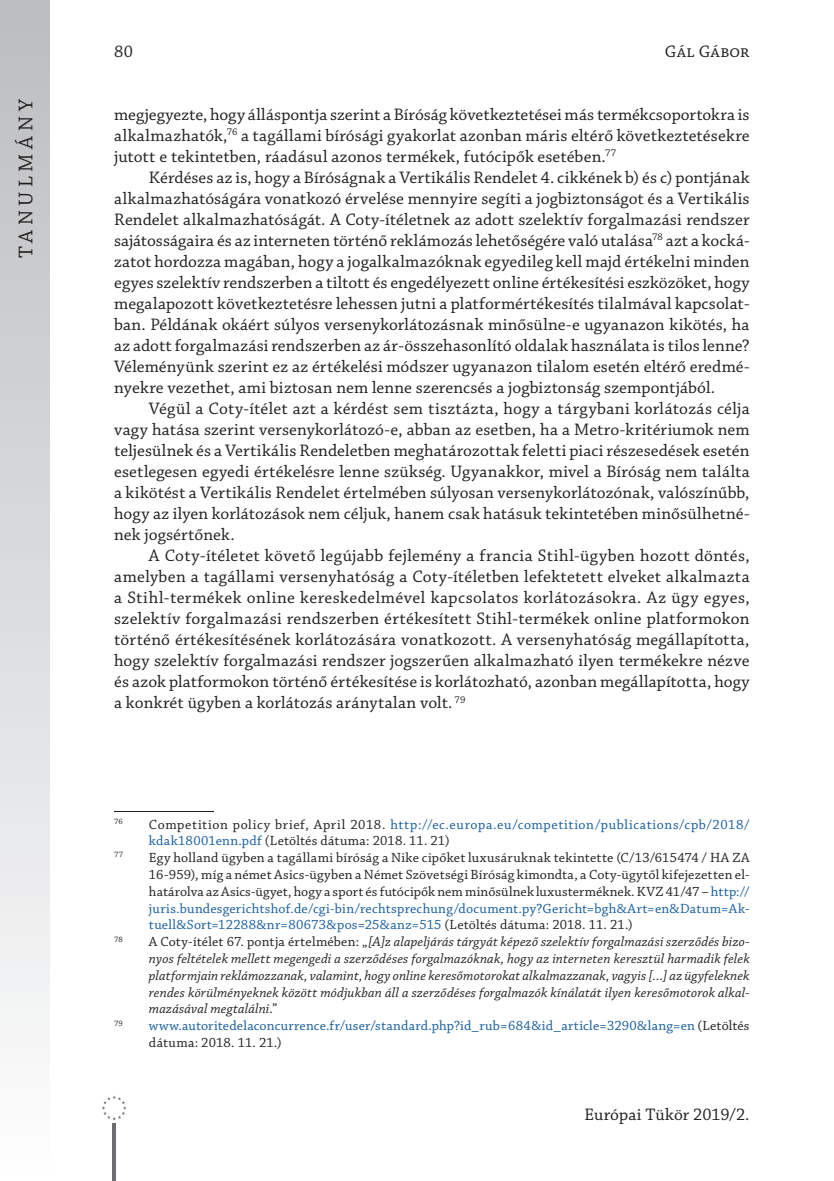
<style>
.page{position:relative;width:834px;height:1181px;background:#fff}
.page>*{position:absolute;margin:0;border:0;box-sizing:border-box;transform-origin:0 0}
.t1{font:21px "Chaparral Pro";letter-spacing:.21em;color:#231f20}
.t2{font:17.5px/21px "Chaparral Pro";letter-spacing:.01em;color:#231f20;text-align:justify}
.t3{font:14px/16.8px "Chaparral Pro";letter-spacing:.02em;color:#231f20;text-align:justify}
.t4{font:italic 14px/16.8px "Chaparral Pro";letter-spacing:.01em;color:#231f20;text-align:justify}
.t5{font:14px/16.8px "Chaparral Pro";letter-spacing:.025em;color:#175d9e}
.t6{font:8.22px "Chaparral Pro";letter-spacing:.02em;color:#231f20}
.s1{color:#231f20}
.s2{color:#175d9e}
.s3{font-style:normal}
</style>
<div class="page">
<div style="left:0;top:0;width:50px;height:1181px;background:linear-gradient(to bottom,#bbbcbf,#fdfdfe)"></div>
<hr style="left:112px;top:1107px;width:1px;height:74px;background:#6c6d70">
<hr style="left:114px;top:1107px;width:1px;height:74px;background:#6c6d70">
<hr style="left:115px;top:1107px;width:1px;height:74px;background:#6c6d70">
<div style="left:99px;top:1093px;width:30px;height:29px;background:#fff"></div>
<svg style="left:102px;top:1095px;width:24px;height:25px"></svg>
<hr style="left:114px;top:811px;width:99px;height:1px;background:#231f20">
<p class="t2" style="left:114px;top:42px;width:20px">80</p>
<p class="t2" style="left:664px;top:42px;width:86px">Gál Gábor</p>
<p class="t1" style="left:14px;top:258px;width:161px;rotate:-90deg">TANULMÁNY</p>
<p class="t2" style="left:114px;top:105px;width:636px">megjegyezte, hogy álláspontja szerint a Bíróság következtetései más termékcsoportokra is alkalmazhatók,<sup>76</sup> a tagállami bírósági gyakorlat azonban máris eltérő következtetésekre jutott e tekintetben, ráadásul azonos termékek, futócipők esetében.<sup>77</sup></p>
<p class="t2" style="left:114px;top:168px;width:637px;text-indent:35px">Kérdéses az is, hogy a Bíróságnak a Vertikális Rendelet 4. cikkének b) és c) pontjának alkalmazhatóságára vonatkozó érvelése mennyire segíti a jogbiztonságot és a Vertikális Rendelet alkalmazhatóságát. A Coty-ítéletnek az adott szelektív forgalmazási rendszer sajátosságaira és az interneten történő reklámozás lehetőségére való utalása<sup>78</sup> azt a kocká&shy;zatot hordozza magában, hogy a jogalkalmazóknak egyedileg kell majd értékelni minden egyes szelektív rendszerben a tiltott és engedélyezett online értékesítési eszközöket, hogy megalapozott következtetésre lehessen jutni a platformértékesítés tilalmával kapcsolat&shy;ban. Példának okáért súlyos versenykorlátozásnak minősülne-e ugyanazon kikötés, ha az adott forgalmazási rendszerben az ár-összehasonlító oldalak használata is tilos lenne?<br>Véleményünk szerint ez az értékelési módszer ugyanazon tilalom esetén eltérő eredmé&shy;nyekre vezethet, ami biztosan nem lenne szerencsés a jogbiztonság szempontjából.</p>
<p class="t2" style="left:114px;top:399px;width:637px;text-indent:35px">Végül a Coty-ítélet azt a kérdést sem tisztázta, hogy a tárgybani korlátozás célja vagy hatása szerint versenykorlátozó-e, abban az esetben, ha a Metro-kritériumok nem teljesülnek és a Vertikális Rendeletben meghatározottak feletti piaci részesedések esetén esetlegesen egyedi értékelésre lenne szükség. Ugyanakkor, mivel a Bíróság nem találta a kikötést a Vertikális Rendelet értelmében súlyosan versenykorlátozónak, valószínűbb, hogy az ilyen korlátozások nem céljuk, hanem csak hatásuk tekintetében minősülhetné&shy;nek jogsértőnek.</p>
<p class="t2" style="left:114px;top:546px;width:637px;text-indent:35px">A Coty-ítéletet követő legújabb fejlemény a francia Stihl-ügyben hozott döntés, amelyben a tagállami versenyhatóság a Coty-ítéletben lefektetett elveket alkalmazta a Stihl-termékek online kereskedelmével kapcsolatos korlátozásokra. Az ügy egyes, szelektív forgalmazási rendszerben értékesített Stihl-termékek online platformokon történő értékesítésének korlátozására vonatkozott. A versenyhatóság megállapította, hogy szelektív forgalmazási rendszer jogszerűen alkalmazható ilyen termékekre nézve és azok platformokon történő értékesítése is korlátozható, azonban megállapította, hogy a konkrét ügyben a korlátozás aránytalan volt. <sup>79</sup></p>
<p class="t6" style="left:114px;top:816px;width:10px">76</p>
<p class="t5" style="left:149px;top:816px;width:602px"><span class="s1">Competition policy brief, April 2018.</span> http://ec.europa.eu/competition/publications/cpb/2018/ kdak18001enn.pdf <span class="s1">(Letöltés dátuma: 2018. 11. 21)</span></p>
<p class="t6" style="left:114px;top:850px;width:10px">77</p>
<p class="t3" style="left:149px;top:850px;width:602px">Egy holland ügyben a tagállami bíróság a Nike cipőket luxusáruknak tekintette (C/13/615474 / HA ZA 16-959), míg a német Asics-ügyben a Német Szövetségi Bíróság kimondta, a Coty-ügytől kifejezetten el&shy;határolva az Asics-ügyet, hogy a sport és futócipők nem minősülnek luxusterméknek. KVZ 41/47 – <span class="s2">http:// juris.bundesgerichtshof.de/cgi-bin/rechtsprechung/document.py?Gericht=bgh&amp;Art=en&amp;Datum=Ak&shy;tuell&amp;Sort=12288&amp;nr=80673&amp;pos=25&amp;anz=515</span> (Letöltés dátuma: 2018. 11. 21.)</p>
<p class="t6" style="left:114px;top:934px;width:10px">78</p>
<p class="t4" style="left:149px;top:934px;width:602px"><span class="s3">A Coty-ítélet 67. pontja értelmében: „</span>[A]z alapeljárás tárgyát képező szelektív forgalmazási szerződés bizo&shy;nyos feltételek mellett megengedi a szerződéses forgalmazóknak, hogy az interneten keresztül harmadik felek platformjain reklámozzanak, valamint, hogy online keresőmotorokat alkalmazzanak, vagyis […] az ügyfeleknek rendes körülményeknek között módjukban áll a szerződéses forgalmazók kínálatát ilyen keresőmotorok alkal&shy;mazásával megtalálni<span class="s3">.”</span></p>
<p class="t6" style="left:114px;top:1018px;width:10px">79</p>
<p class="t5" style="left:149px;top:1018px;width:602px">www.autoritedelaconcurrence.fr/user/standard.php?id_rub=684&amp;id_article=3290&amp;lang=en <span class="s1">(Letöltés dátuma: 2018. 11. 21.)</span></p>
<p class="t2" style="left:584px;top:1105px;width:167px">Európai Tükör 2019/2.</p>
</div>
